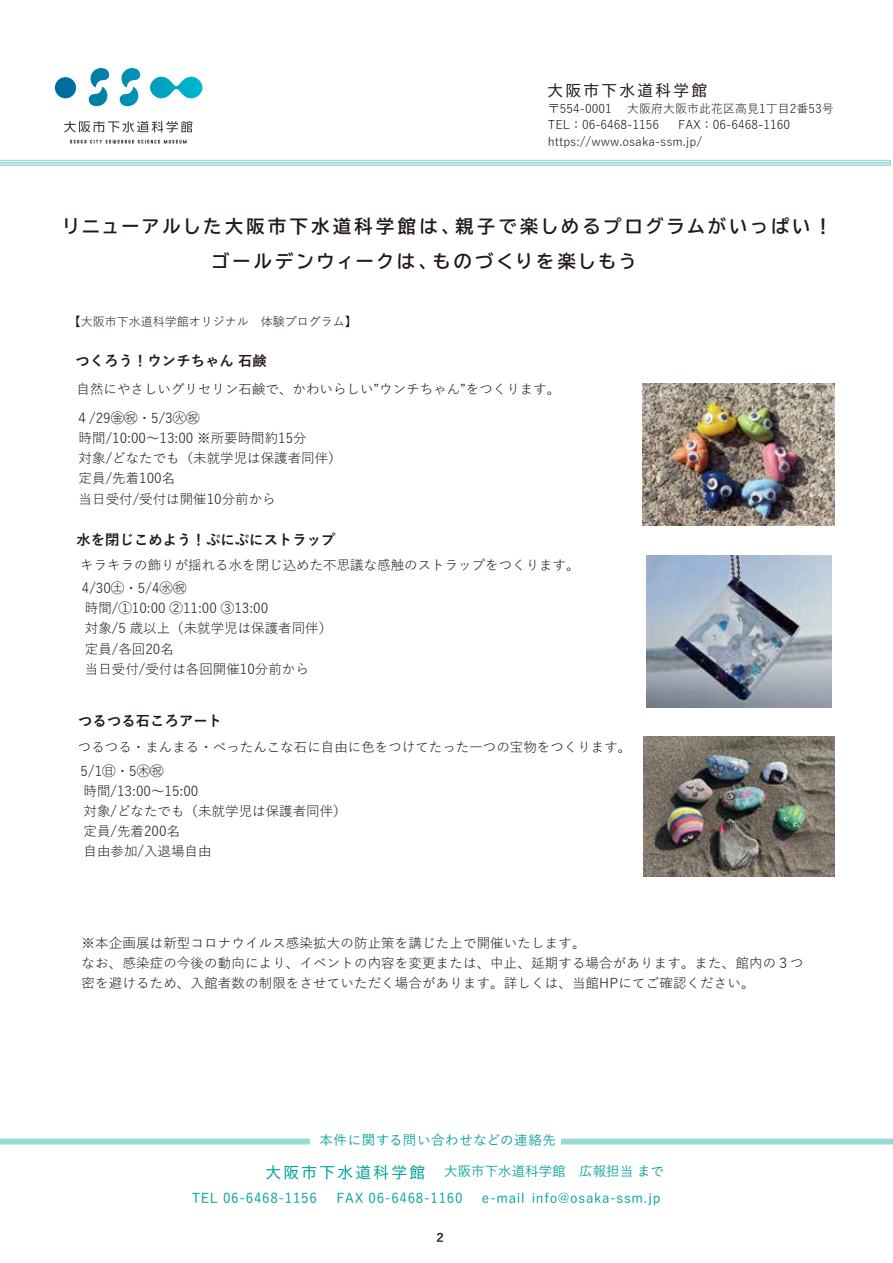
<style>
.page{position:relative;width:893px;height:1263px;background:#fff}
.page>*{position:absolute;margin:0;border:0;box-sizing:border-box;transform-origin:0 0}
.t1{font:18px/35.1px "BIZ UDP Gothic Bold";letter-spacing:.2em;color:#221815}
.t2{font:15px "BIZ UDP Gothic";letter-spacing:.2em;color:#221815}
.t3{font:15px "BIZ UDP Gothic";letter-spacing:.2em;color:#00a29a}
.t4{font:700 14.25px "Yu Gothic";letter-spacing:.01em;color:#221815}
.t5{font:13.5px/20.2px "Yu Gothic";color:#221815}
.t6{font:500 13.5px/27px "Yu Gothic";letter-spacing:.05em;color:#00a29a;text-align:right}
.t7{font:12px/16.5px "Yu Gothic";color:#221714}
.t8{font:700 12px "Yu Gothic";color:#221714}
</style>
<div class="page">
<svg style="left:0;top:1138px;width:893px;height:6px"></svg>
<div style="left:310px;top:1133px;width:251px;height:18px;background:#fff"></div>
<svg style="left:0;top:160px;width:891px;height:6px"></svg>
<div style="left:55px;top:77px;width:21px;height:21px;background:#006e9c;border-radius:11px"></div>
<svg style="left:119px;top:68px;width:22px;height:39px"></svg>
<svg style="left:88px;top:68px;width:22px;height:39px"></svg>
<svg style="left:150px;top:77px;width:52px;height:21px"></svg>
<svg style="left:70px;top:140px;width:117px;height:4px"></svg>
<svg style="left:64px;top:121px;width:128px;height:11px"></svg>
<img style="left:642px;top:383px;width:193px;height:143px">
<img style="left:644px;top:737px;width:191px;height:140px">
<img style="left:646px;top:555px;width:185px;height:152px">
<p class="t2" style="left:548px;top:83px;width:160px">大阪市下水道科学館</p>
<p class="t7" style="left:548px;top:99px;width:288px">〒554-0001 　大阪府大阪市此花区高見1丁目2番53号<br>TEL：06-6468-1156　 FAX：06-6468-1160 https://www.osaka-ssm.jp/</p>
<h1 class="t1" style="left:212px;top:208px;width:622px;text-indent:-149px">リニューアルした大阪市下水道科学館は、親子で楽しめるプログラムがいっぱい！ゴールデンウィークは、ものづくりを楽しもう</h1>
<p class="t7" style="left:69px;top:312px;width:289px">【大阪市下水道科学館オリジナル　体験プログラム】</p>
<p class="t4" style="left:76px;top:353px;width:193px">つくろう！ウンチちゃん 石鹸</p>
<p class="t5" style="left:77px;top:377px;width:485px">自然にやさしいグリセリン石鹸で、かわいらしい”ウンチちゃん”をつくります。</p>
<p class="t5" style="left:79px;top:426px;width:230px">時間/10:00～13:00 ※所要時間約15分</p>
<p class="t5" style="left:76px;top:406px;width:126px">４/29㊎㊗・5/3㊋㊗</p>
<p class="t5" style="left:79px;top:446px;width:265px">対象/どなたでも（未就学児は保護者同伴）定員/先着100名<br>当日受付/受付は開催10分前から</p>
<p class="t4" style="left:76px;top:531px;width:261px">水を閉じこめよう！ぷにぷにストラップ</p>
<p class="t5" style="left:80px;top:553px;width:501px">キラキラの飾りが揺れる水を閉じ込めた不思議な感触のストラップをつくります。</p>
<p class="t5" style="left:82px;top:576px;width:106px">4/30㊏・5/4㊌㊗</p>
<p class="t5" style="left:85px;top:617px;width:249px">対象/5 歳以上（未就学児は保護者同伴）定員/各回20名<br>当日受付/受付は各回開催10分前から</p>
<p class="t5" style="left:85px;top:596px;width:185px">時間/①10:00 ②11:00 ③13:00</p>
<p class="t4" style="left:78px;top:712px;width:145px">つるつる石ころアート</p>
<p class="t5" style="left:78px;top:735px;width:555px">つるつる・まんまる・ぺったんこな石に自由に色をつけてたった一つの宝物をつくります。</p>
<p class="t5" style="left:81px;top:759px;width:85px">5/1㊐・5㊍㊗</p>
<p class="t5" style="left:84px;top:799px;width:265px">対象/どなたでも（未就学児は保護者同伴）定員/先着200名<br>自由参加/入退場自由</p>
<p class="t5" style="left:84px;top:779px;width:116px">時間/13:00～15:00</p>
<p class="t5" style="left:82px;top:931px;width:723px">※本企画展は新型コロナウイルス感染拡大の防止策を講じた上で開催いたします。<br>なお、感染症の今後の動向により、イベントの内容を変更または、中止、延期する場合があります。また、館内の３つ密を避けるため、入館者数の制限をさせていただく場合があります。詳しくは、当館HPにてご確認ください。</p>
<p class="t6" style="left:319px;top:1125px;width:238px">本件に関する問い合わせなどの連絡先</p>
<p class="t6" style="left:192px;top:1156px;width:474px">大阪市下水道科学館　広報担当 まで<br>TEL 06-6468-1156　 FAX 06-6468-1160 　e-mail info@osaka-ssm.jp</p>
<p class="t3" style="left:266px;top:1164px;width:160px">大阪市下水道科学館</p>
<p class="t8" style="left:434px;top:1231px;width:13px">２</p>
</div>
